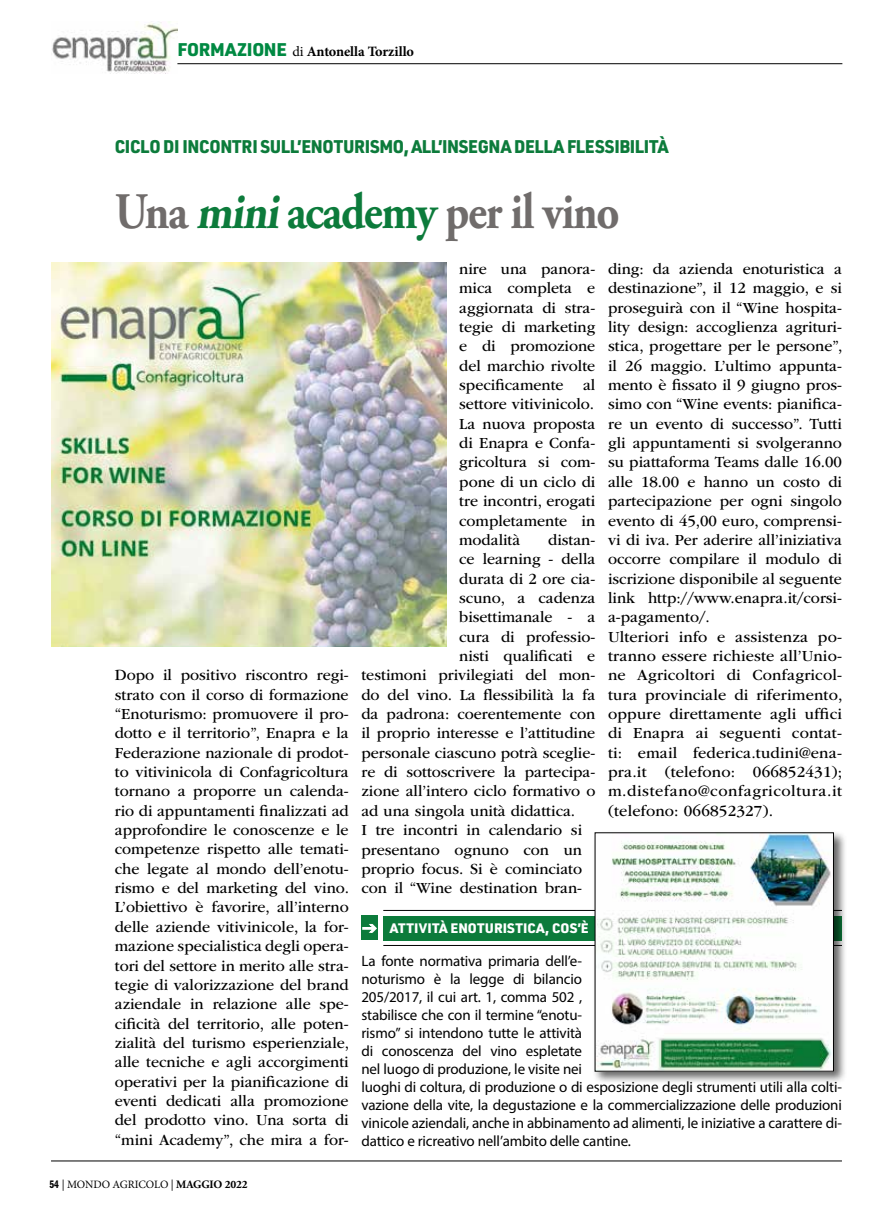
<style>
.page{position:relative;width:893px;height:1212px;background:#fff}
.page>*{position:absolute;margin:0;border:0;box-sizing:border-box;transform-origin:0 0}
.t1{font:700 51px "Adobe Garamond Pro";letter-spacing:-.03em;color:#706c6b;scale:.88 1}
.t2{font:900 18px "URWDIN";letter-spacing:-.02em;color:#0c7b3b;scale:.94 1}
.t3{font:900 18px "URWDIN";letter-spacing:-.02em;color:#008942}
.t4{font:16.2px/19.4px "ITC Garamond Std";color:#000;text-align:justify}
.t5{font:15px/18px "Myriad Pro";letter-spacing:-.01em;color:#000}
.t6{font:700 14.25px "Minion Pro";letter-spacing:-.005em;color:#000}
.t7{font:900 13.5px "URWDIN";letter-spacing:.015em;color:#fff}
.t8{font:11.25px "Minion Pro";letter-spacing:-.015em;color:#000}
.s1{font-weight:400}
.s2{color:#0c7b3b}
.s3{font-family:"Franklin Gothic URW Com Dem"}
.s4{font-family:"Adobe Garamond Pro";font-weight:700}
</style>
<div class="page">
<hr style="left:51px;top:1161px;width:791px;height:1px;background:#000">
<img style="left:52px;top:22px;width:125px;height:52px">
<hr style="left:177px;top:63px;width:665px;height:1px;background:#000">
<div style="left:361px;top:916px;width:17px;height:24px;background:#0c7b3b"></div>
<div style="left:383px;top:916px;width:459px;height:24px;background:#0c7b3b"></div>
<hr style="left:383px;top:910px;width:459px;height:1px;background:#000">
<hr style="left:383px;top:945px;width:459px;height:1px;background:#000">
<div style="left:592px;top:830px;width:255px;height:254px;background:#000;opacity:.6"></div>
<img style="left:597px;top:834px;width:235px;height:235px">
<img style="left:51px;top:263px;width:395px;height:383px">
<p class="t3" style="left:177px;top:37px;width:111px">FORMAZIONE</p>
<p class="t6" style="left:292px;top:41px;width:123px"><span class="s1">di</span> Antonella Torzillo</p>
<p class="t2" style="left:115px;top:134px;width:591px">CICLO DI INCONTRI SULL’ENOTURISMO, ALL’INSEGNA DELLA FLESSIBILITÀ</p>
<h1 class="t1" style="left:115px;top:182px;width:575px">Una <span class="s2">miniacademy</span> per il vino</h1>
<p class="t4" style="left:115px;top:666px;width:236px">Dopo il positivo riscontro regi&shy;strato con il corso di formazione “Enoturismo: promuovere il pro&shy;dotto e il territorio”, Enapra e la Federazione nazionale di prodot&shy;to vitivinicola di Confagricoltura tornano a proporre un calenda&shy;rio di appuntamenti finalizzati ad approfondire le conoscenze e le competenze rispetto alle temati&shy;che legate al mondo dell’enotu&shy;rismo e del marketing del vino.<br>L’obiettivo è favorire, all’interno delle aziende vitivinicole, la for&shy;mazione specialistica degli opera&shy;tori del settore in merito alle stra&shy;tegie di valorizzazione del brand aziendale in relazione alle spe&shy;cificità del territorio, alle poten&shy;zialità del turismo esperienziale, alle tecniche e agli accorgimenti operativi per la pianificazione di eventi dedicati alla promozione del prodotto vino. Una sorta di “mini Academy”, che mira a for-</p>
<p class="t8" style="left:49px;top:1177px;width:200px"><span class="s3">54</span> | MONDO AGRICOLO | <span class="s4">MAGGIO 2022</span></p>
<p class="t4" style="left:459px;top:259px;width:138px">nire una panora&shy;mica completa e aggiornata di stra&shy;tegie di marketing e di promozione del marchio rivolte specificamente al settore vitivinicolo.<br>La nuova proposta di Enapra e Confa&shy;gricoltura si com&shy;pone di un ciclo di tre incontri, erogati completamente in modalità</p>
<p class="t4" style="left:548px;top:530px;width:49px">distan-</p>
<p class="t4" style="left:459px;top:550px;width:138px">ce learning - della</p>
<p class="t4" style="left:459px;top:569px;width:138px">durata di 2 ore cia-</p>
<p class="t4" style="left:459px;top:588px;width:138px">scuno, a cadenza</p>
<p class="t4" style="left:459px;top:608px;width:138px">bisettimanale - a</p>
<p class="t4" style="left:459px;top:627px;width:138px">cura di professio-</p>
<p class="t4" style="left:459px;top:646px;width:138px">nisti qualificati e</p>
<p class="t4" style="left:361px;top:666px;width:235px">testimoni privilegiati del mon-</p>
<p class="t4" style="left:361px;top:685px;width:235px">do del vino. La flessibilità la fa</p>
<p class="t4" style="left:361px;top:704px;width:235px">da padrona: coerentemente con</p>
<p class="t4" style="left:361px;top:724px;width:235px">il proprio interesse e l’attitudine</p>
<p class="t4" style="left:361px;top:743px;width:235px">personale ciascuno potrà sceglie-</p>
<p class="t4" style="left:361px;top:762px;width:235px">re di sottoscrivere la partecipa-</p>
<p class="t4" style="left:361px;top:782px;width:235px">zione all’intero ciclo formativo o</p>
<p class="t4" style="left:361px;top:801px;width:215px">ad una singola unità didattica.</p>
<p class="t4" style="left:361px;top:820px;width:222px">I tre incontri in calendario si</p>
<p class="t4" style="left:361px;top:840px;width:222px">presentano ognuno con un</p>
<p class="t4" style="left:361px;top:859px;width:222px">proprio focus. Si è cominciato</p>
<p class="t4" style="left:361px;top:878px;width:222px">con il “Wine destination bran-</p>
<p class="t7" style="left:390px;top:919px;width:200px">ATTIVITÀ ENOTURISTICA, COS’È</p>
<p class="t4" style="left:608px;top:259px;width:236px;text-align:left">ding: da azienda enoturistica a destinazione”, il 12 maggio, e si proseguirà con il “Wine hospita&shy;lity design: accoglienza agrituri&shy;stica, progettare per le persone”, il 26 maggio. L’ultimo appunta&shy;mento è fissato il 9 giugno pros&shy;simo con “Wine events: pianifica&shy;re un evento di successo”. Tutti gli appuntamenti si svolgeranno su piattaforma Teams dalle 16.00 alle 18.00 e hanno un costo di partecipazione per ogni singolo evento di 45,00 euro, comprensi&shy;vi di iva. Per aderire all’iniziativa occorre compilare il modulo di iscrizione disponibile al seguente link http://www.enapra.it/corsi&shy;a-pagamento/.<br>Ulteriori info e assistenza po&shy;tranno essere richieste all’Unio&shy;ne Agricoltori di Confagricol&shy;tura provinciale di riferimento, oppure direttamente agli uffici di Enapra ai seguenti contat&shy;ti: email federica.tudini@ena&shy;pra.it (telefono: 066852431); m.distefano@confagricoltura.it (telefono: 066852327).</p>
<p class="t5" style="left:361px;top:951px;width:482px">La fonte normativa primaria dell’e-<br>noturismo è la legge di bilancio<br>205/2017, il cui art. 1, comma 502 ,<br>stabilisce che con il termine “enotu-<br>rismo” si intendono tutte le attività<br>di conoscenza del vino espletate<br>nel luogo di produzione, le visite nei<br>luoghi di coltura, di produzione o di esposizione degli strumenti utili alla colti&shy;vazione della vite, la degustazione e la commercializzazione delle produzioni vinicole aziendali, anche in abbinamento ad alimenti, le iniziative a carattere di&shy;dattico e ricreativo nell’ambito delle cantine.</p>
</div>
